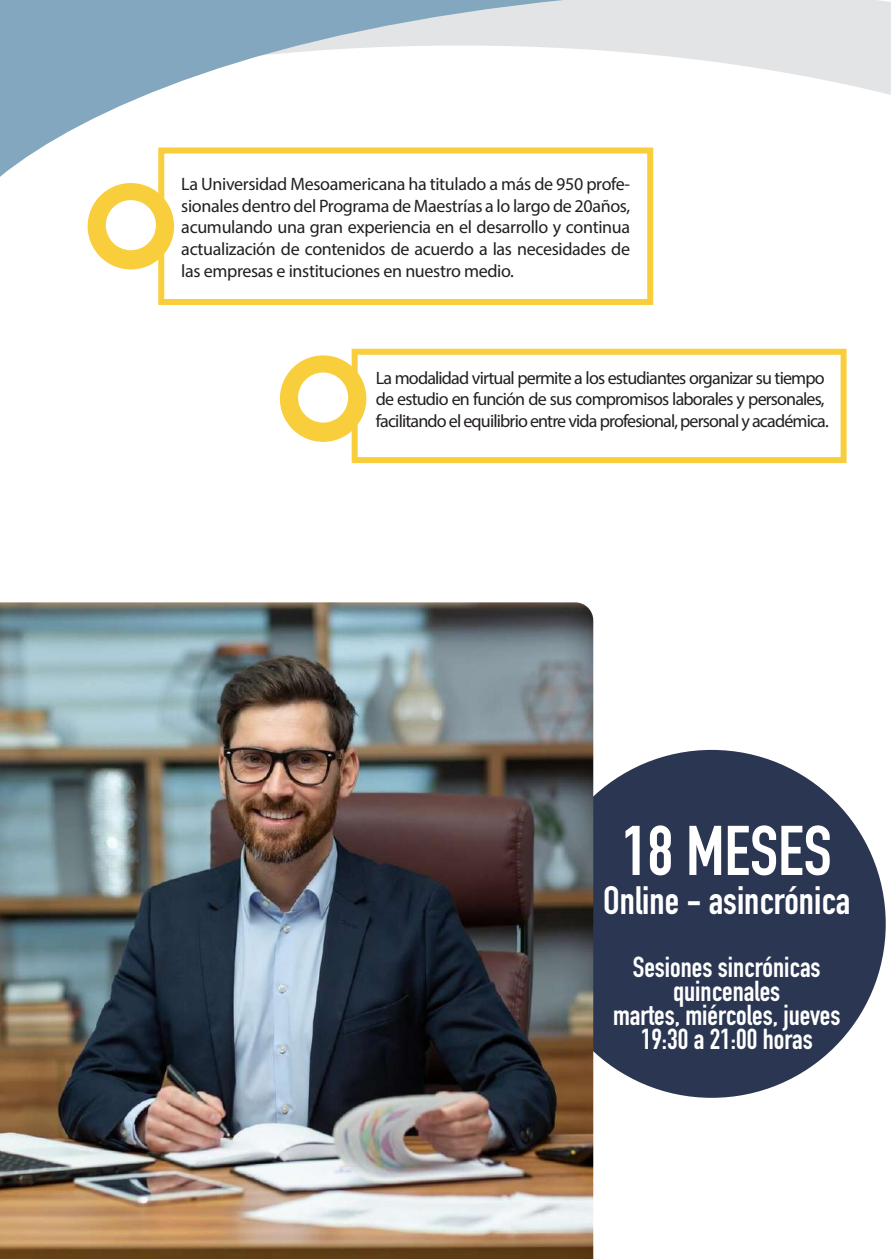
<style>
.page{position:relative;width:894px;height:1260px;background:#fff}
.page>*{position:absolute;margin:0;border:0;box-sizing:border-box;transform-origin:0 0}
.t1{font:700 69px "DIN Condensed";color:#fff}
.t2{font:700 39px "DIN Condensed";color:#fff}
.t3{font:700 28.5px/24px "DIN Condensed";color:#fff;text-align:center}
.t4{font:18px/21.6px "Myriad Pro";letter-spacing:-.045em;color:#231f20;text-align:justify}
</style>
<div class="page">
<div style="left:537px;top:749px;width:348px;height:348px;background:#2b3652;border-radius:50%"></div>
<img style="left:0;top:602px;width:593px;height:656px">
<svg style="left:569px;top:0;width:321px;height:95px;fill:#e2e4e6"></svg>
<svg style="left:156px;top:0;width:413px;height:91px"></svg>
<svg style="left:0;top:0;width:156px;height:177px"></svg>
<div style="left:158px;top:147px;width:495px;height:158px;border:6px solid #f9ce3d"></div>
<svg style="left:88px;top:183px;width:86px;height:86px"></svg>
<div style="left:351px;top:349px;width:495px;height:114px;border:6px solid #f9ce3d"></div>
<svg style="left:280px;top:355px;width:86px;height:87px"></svg>
<p class="t4" style="left:181px;top:173px;width:450px">La Universidad Mesoamericana ha titulado a más de 950 profe&shy;sionales dentro del Programa de Maestrías a lo largo de 20años, acumulando una gran experiencia en el desarrollo y continua actualización de contenidos de acuerdo a las necesidades de las empresas e instituciones en nuestro medio.</p>
<p class="t4" style="left:376px;top:366px;width:454px;text-align:left">La modalidad virtual permite a los estudiantes organizar su tiempo de estudio en función de sus compromisos laborales y personales, facilitando el equilibrio entre vida profesional, personal y académica.</p>
<h1 class="t1" style="left:621px;top:804px;width:211px">18 MESES</h1>
<h2 class="t2" style="left:603px;top:873px;width:248px">Online - asincrónica</h2>
<h3 class="t3" style="left:613px;top:954px;width:229px">Sesiones sincrónicas quincenales<br>martes, miércoles, jueves<br>19:30 a 21:00 horas</h3>
</div>
